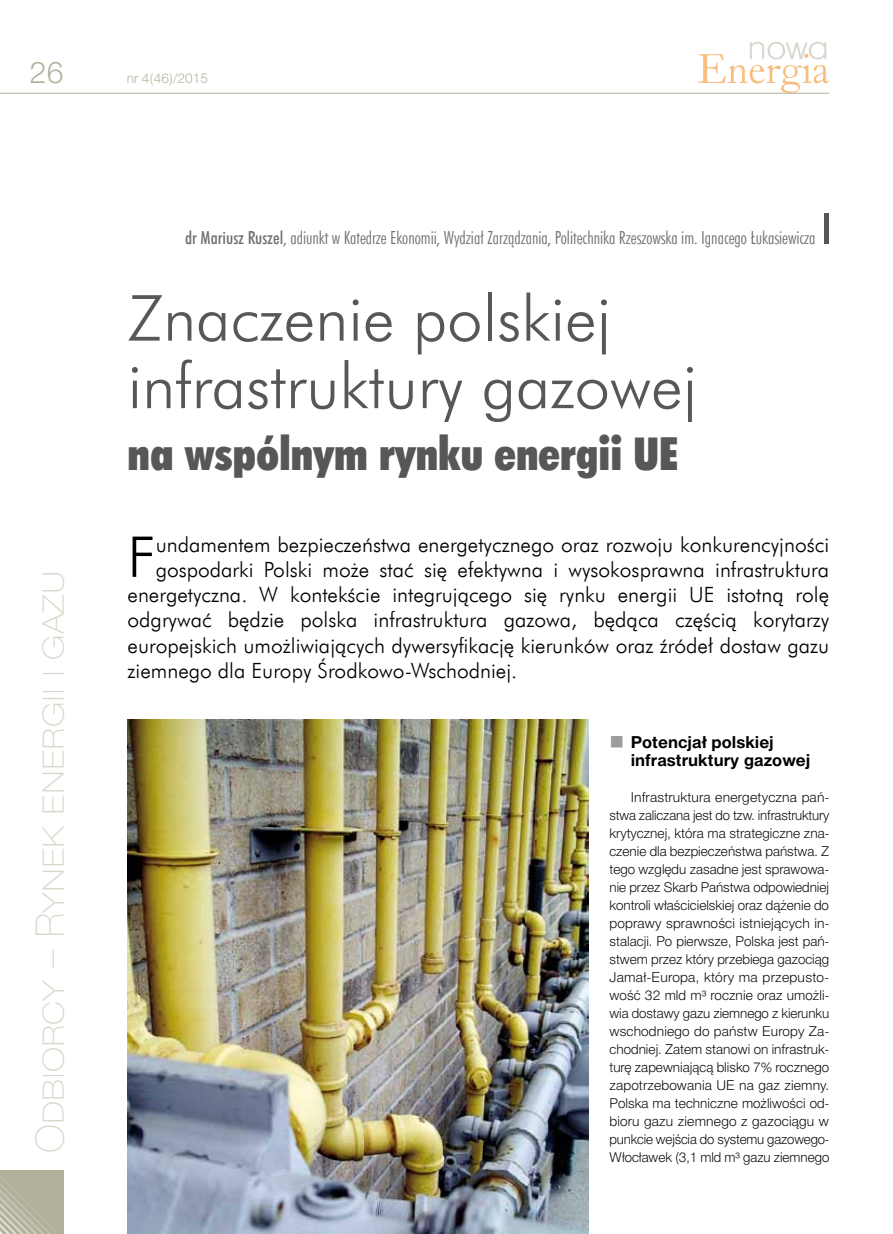
<style>
.page{position:relative;width:893px;height:1234px;background:#fff}
.page>*{position:absolute;margin:0;border:0;box-sizing:border-box;transform-origin:0 0}
.t1{font:63.45px/67.5px "Futura Lt EU Normal";color:#575756}
.t2{font:56.25px "Futura Lt EU Normal";color:#000}
.t3{font:45.45px "Futura X Blk Cn EU Normal";color:#575756}
.t4{font:39px "Switzer EFN Thin";color:#dad8cc}
.t5{font:30px "Switzer EFN Light";color:#b2af9b}
.t6{font:21px "Futura Lt EU Normal";color:#000}
.t7{font:18px "Futura Lt Cn EU Normal";color:#706f6f}
.t8{font:700 16.5px/18px "Switzer EFN";color:#000}
.t9{font:13.5px/18px "Switzer EFN Light";letter-spacing:-.005em;color:#000;text-align:justify}
.t10{font:13.5px "Switzer EFN Light";color:#b2af9b}
.s1{font-family:"Futura Md Cn EU Normal"}
</style>
<div class="page">
<hr style="left:0;top:93px;width:829px;height:1px;background:#b2af9b">
<svg style="left:698px;top:42px;width:131px;height:51px"></svg>
<svg style="left:0;top:1170px;width:64px;height:63px;background:#b6b3a0"></svg>
<hr style="left:824px;top:213px;width:4px;height:30px;background:#575756">
<img style="left:128px;top:719px;width:460px;height:514px">
<h3 class="t5" style="left:30px;top:55px;width:36px">26</h3>
<p class="t10" style="left:127px;top:70px;width:83px">nr 4(46)/2015</p>
<h3 class="t7" style="left:185px;top:226px;width:632px"><span class="s1">dr Mariusz Ruszel</span>, adiunkt w Katedrze Ekonomii, Wydział Zarządzania, Politechnika Rzeszowska im. Ignacego Łukasiewicza</h3>
<h3 class="t4" style="left:28px;top:1152px;width:584px;rotate:-90deg">Odbiorcy – Rynek energii i gazu</h3>
<h1 class="t1" style="left:128px;top:286px;width:571px">Znaczenie polskiej infrastruktury gazowej</h1>
<h3 class="t3" style="left:128px;top:425px;width:552px">na wspólnym rynku energii UE</h3>
<h2 class="t2" style="left:128px;top:522px;width:30px">F</h2>
<h3 class="t6" style="left:156px;top:531px;width:675px">undamentem bezpieczeństwa energetycznego oraz rozwoju konkurencyjności</h3>
<h3 class="t6" style="left:156px;top:556px;width:675px">gospodarki Polski może stać się efektywna i wysokosprawna infrastruktura</h3>
<h3 class="t6" style="left:128px;top:581px;width:703px">energetyczna. W kontekście integrującego się rynku energii UE istotną rolę</h3>
<h3 class="t6" style="left:128px;top:607px;width:703px">odgrywać będzie polska infrastruktura gazowa, będąca częścią korytarzy</h3>
<h3 class="t6" style="left:128px;top:632px;width:703px">europejskich umożliwiających dywersyfikację kierunków oraz źródeł dostaw gazu</h3>
<h3 class="t6" style="left:128px;top:657px;width:391px">ziemnego dla Europy Środkowo-Wschodniej.</h3>
<p class="t8" style="left:631px;top:732px;width:181px">Potencjał polskiej infrastruktury gazowej</p>
<p class="t9" style="left:609px;top:787px;width:221px;text-indent:21px">Infrastruktura energetyczna pań&shy;stwa zaliczana jest do tzw. infrastruktury krytycznej, która ma strategiczne zna&shy;czenie dla bezpieczeństwa państwa. Z tego względu zasadne jest sprawowa&shy;nie przez Skarb Państwa odpowiedniej kontroli właścicielskiej oraz dążenie do poprawy sprawności istniejących in&shy;stalacji. Po pierwsze, Polska jest pań&shy;stwem przez który przebiega gazociąg Jamał-Europa, który ma przepusto&shy;wość 32 mld m³ rocznie oraz umożli&shy;wia dostawy gazu ziemnego z kierunku wschodniego do państw Europy Za&shy;chodniej. Zatem stanowi on infrastruk&shy;turę zapewniającą blisko 7% rocznego zapotrzebowania UE na gaz ziemny.<br>Polska ma techniczne możliwości od&shy;bioru gazu ziemnego z gazociągu w punkcie wejścia do systemu gazowego-Włocławek (3,1 mld m³ gazu ziemnego</p>
</div>
